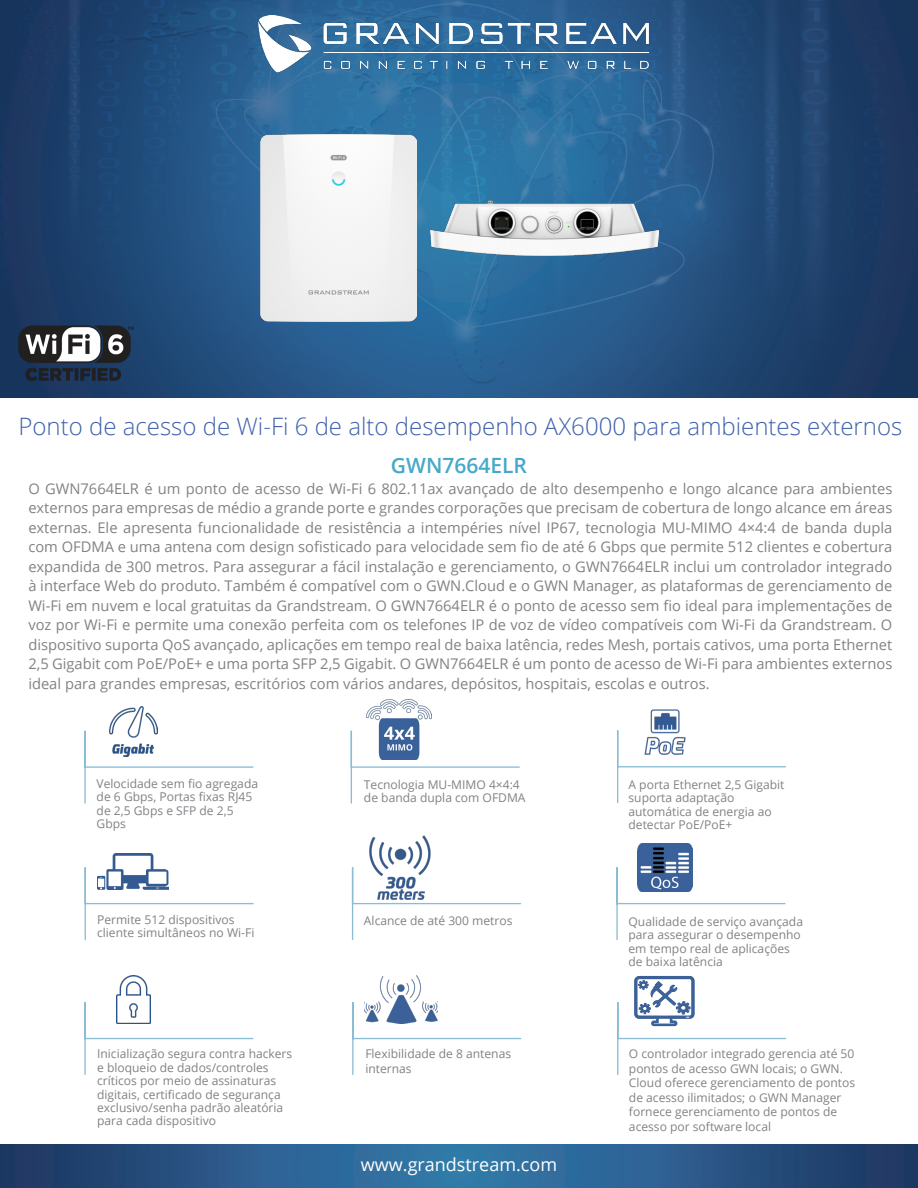
<style>
.page{position:relative;width:918px;height:1188px;background:#fff}
.page>*{position:absolute;margin:0;border:0;box-sizing:border-box;transform-origin:0 0}
.t1{font:300 24px "Open Sans";color:#3e60ac}
.t2{font:600 21px "Open Sans";color:#46a8ca}
.t3{font:18px "Open Sans";color:#fff}
.t4{font:14.7px/19.5px "Open Sans";color:#808285;text-align:justify}
.t5{font:12px/13.4px "Open Sans";color:#808285}
</style>
<div class="page">
<img style="left:0;top:0;width:918px;height:397px">
<svg style="left:0;top:1145px;width:918px;height:43px;background:#295988"></svg>
<svg style="left:84px;top:730px;width:170px;height:74px"></svg>
<img style="left:109px;top:707px;width:49px;height:49px">
<svg style="left:617px;top:730px;width:169px;height:73px"></svg>
<img style="left:634px;top:709px;width:63px;height:54px">
<svg style="left:616px;top:866px;width:170px;height:74px"></svg>
<img style="left:638px;top:843px;width:55px;height:49px">
<svg style="left:617px;top:976px;width:170px;height:99px"></svg>
<svg style="left:84px;top:867px;width:170px;height:73px"></svg>
<img style="left:97px;top:854px;width:72px;height:36px">
<svg style="left:351px;top:867px;width:170px;height:73px"></svg>
<img style="left:369px;top:835px;width:63px;height:65px">
<svg style="left:350px;top:730px;width:170px;height:74px"></svg>
<img style="left:366px;top:699px;width:66px;height:61px">
<svg style="left:352px;top:1001px;width:170px;height:74px"></svg>
<img style="left:365px;top:975px;width:72px;height:49px">
<svg style="left:84px;top:1002px;width:170px;height:73px"></svg>
<img style="left:116px;top:976px;width:35px;height:48px">
<img style="left:261px;top:134px;width:155px;height:187px">
<img style="left:430px;top:200px;width:228px;height:55px">
<img style="left:6px;top:314px;width:137px;height:78px">
<img style="left:249px;top:15px;width:406px;height:59px">
<p class="t1" style="left:19px;top:410px;width:885px">Ponto de acesso de Wi-Fi 6 de alto desempenho AX6000 para ambientes externos</p>
<p class="t2" style="left:391px;top:451px;width:138px">GWN7664ELR</p>
<p class="t4" style="left:28px;top:478px;width:866px">O GWN7664ELR é um ponto de acesso de Wi-Fi 6 802.11ax avançado de alto desempenho e longo alcance para ambientes externos para empresas de médio a grande porte e grandes corporações que precisam de cobertura de longo alcance em áreas externas. Ele apresenta funcionalidade de resistência a intempéries nível IP67, tecnologia MU-MIMO 4×4:4 de banda dupla com OFDMA e uma antena com design sofisticado para velocidade sem fio de até 6 Gbps que permite 512 clientes e cobertura expandida de 300 metros. Para assegurar a fácil instalação e gerenciamento, o GWN7664ELR inclui um controlador integrado à interface Web do produto. Também é compatível com o GWN.Cloud e o GWN Manager, as plataformas de gerenciamento de Wi-Fi em nuvem e local gratuitas da Grandstream. O GWN7664ELR é o ponto de acesso sem fio ideal para implementações de voz por Wi-Fi e permite uma conexão perfeita com os telefones IP de voz de vídeo compatíveis com Wi-Fi da Grandstream. O dispositivo suporta QoS avançado, aplicações em tempo real de baixa latência, redes Mesh, portais cativos, uma porta Ethernet 2,5 Gigabit com PoE/PoE+ e uma porta SFP 2,5 Gigabit. O GWN7664ELR é um ponto de acesso de Wi-Fi para ambientes externos ideal para grandes empresas, escritórios com vários andares, depósitos, hospitais, escolas e outros.</p>
<p class="t5" style="left:97px;top:776px;width:163px">Velocidade sem fio agregada de 6 Gbps, Portas fixas RJ45 de 2,5 Gbps e SFP de 2,5<br>Gbps</p>
<p class="t5" style="left:629px;top:777px;width:157px">A porta Ethernet 2,5 Gigabit suporta adaptação automática de energia ao detectar PoE/PoE+</p>
<p class="t5" style="left:364px;top:777px;width:163px">Tecnologia MU-MIMO 4×4:4 de banda dupla com OFDMA</p>
<p class="t5" style="left:97px;top:912px;width:159px">Permite 512 dispositivos cliente simultâneos no Wi-Fi</p>
<p class="t5" style="left:364px;top:913px;width:150px">Alcance de até 300 metros</p>
<p class="t5" style="left:629px;top:915px;width:176px">Qualidade de serviço avançada para assegurar o desempenho em tempo real de aplicações de baixa latência</p>
<p class="t5" style="left:97px;top:1047px;width:197px">Inicialização segura contra hackers e bloqueio de dados/controles críticos por meio de assinaturas digitais, certificado de segurança exclusivo/senha padrão aleatória para cada dispositivo</p>
<p class="t5" style="left:365px;top:1046px;width:147px;line-height:14.5px">Flexibilidade de 8 antenas internas</p>
<p class="t5" style="left:629px;top:1046px;width:228px;line-height:14.5px">O controlador integrado gerencia até 50 pontos de acesso GWN locais; o GWN.<br>Cloud oferece gerenciamento de pontos de acesso ilimitados; o GWN Manager fornece gerenciamento de pontos de acesso por software local</p>
<p class="t3" style="left:361px;top:1152px;width:198px">www.grandstream.com</p>
</div>
